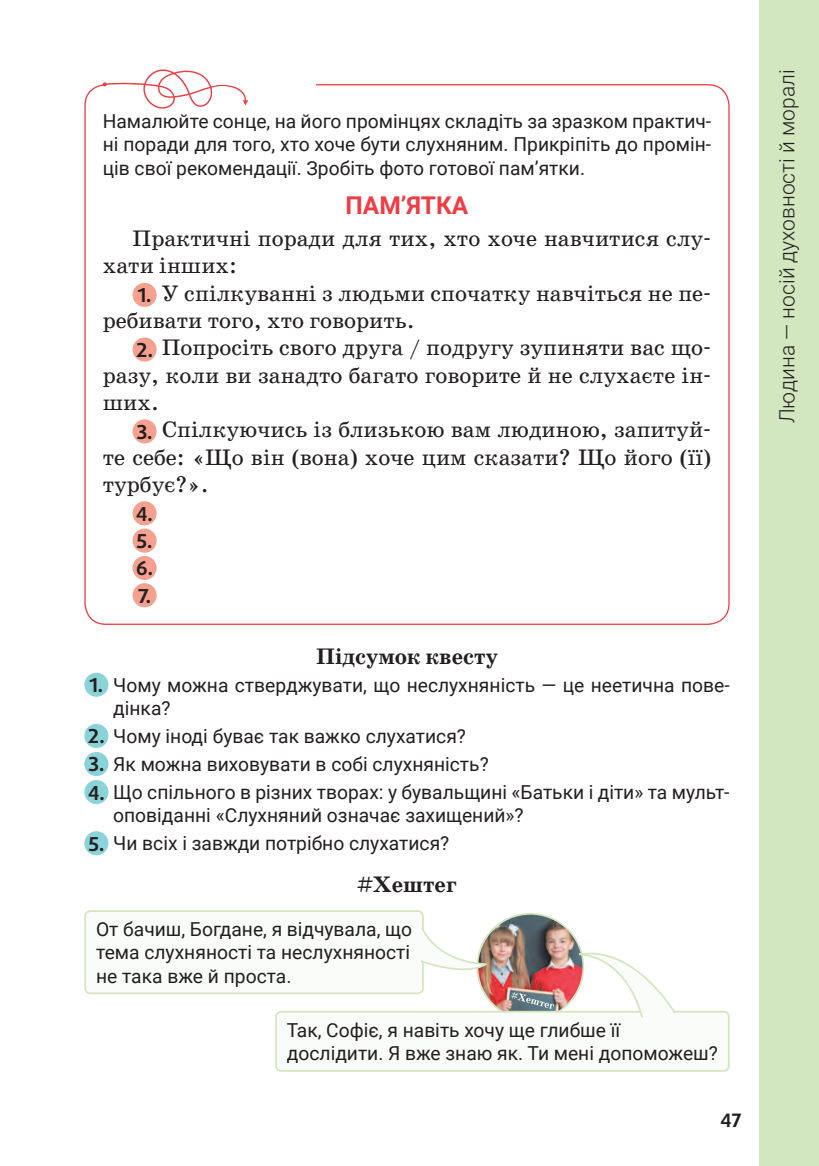
<style>
.page{position:relative;width:819px;height:1166px;background:#fff}
.page>*{position:absolute;margin:0;border:0;box-sizing:border-box;transform-origin:0 0}
.Рубрика{font:700 24.5px "Roboto";color:#ee3d44}
.Текст{font:22.75px/27.3px "School Book AC";color:#231f20}
.Центр_болд{font:700 22.75px "School Book AC";color:#231f20}
.t1{font:300 21px "Roboto";color:#231f20}
.Діти_говорять{font:19.25px/23.1px "Roboto";color:#231f20;text-align:justify}
._1_2_3{font:19.25px/23.1px "Roboto";color:#231f20}
.t2{font:700 19.25px "Daxline Pro";color:#231f20}
.s1{font-family:"Daxline Pro";font-weight:700}
</style>
<div class="page">
<div style="left:759px;top:0;width:60px;height:1166px;background:#d2e7bf"></div>
<div style="left:132px;top:283px;width:25px;height:24px;background:#f6a08f;border-radius:50%"></div>
<div style="left:132px;top:337px;width:25px;height:24px;background:#f6a08f;border-radius:50%"></div>
<div style="left:132px;top:419px;width:25px;height:24px;background:#f6a08f;border-radius:50%"></div>
<div style="left:132px;top:501px;width:25px;height:24px;background:#f6a08f;border-radius:50%"></div>
<div style="left:132px;top:529px;width:25px;height:24px;background:#f6a08f;border-radius:50%"></div>
<div style="left:132px;top:556px;width:25px;height:24px;background:#f6a08f;border-radius:50%"></div>
<div style="left:132px;top:583px;width:25px;height:24px;background:#f6a08f;border-radius:50%"></div>
<svg style="left:103px;top:69px;width:145px;height:40px"></svg>
<div style="left:84px;top:673px;width:24px;height:24px;background:#8ad3d8;border-radius:50%"></div>
<div style="left:84px;top:724px;width:24px;height:24px;background:#8ad3d8;border-radius:50%"></div>
<div style="left:84px;top:752px;width:24px;height:24px;background:#8ad3d8;border-radius:50%"></div>
<div style="left:84px;top:780px;width:24px;height:24px;background:#8ad3d8;border-radius:50%"></div>
<div style="left:84px;top:831px;width:24px;height:24px;background:#8ad3d8;border-radius:50%"></div>
<img style="left:477px;top:914px;width:106px;height:106px;border-radius:53px">
<svg style="left:511px;top:992px;width:43px;height:17px"></svg>
<div style="left:85px;top:911px;width:338px;height:82px;background:#f9fcf8;border-radius:5px"></div>
<div style="left:84px;top:910px;width:340px;height:84px;border:2px solid #d2e7bf;border-radius:5px"></div>
<div style="left:276px;top:1011px;width:452px;height:60px;background:#f9fcf8;border-radius:5px"></div>
<div style="left:275px;top:1011px;width:454px;height:60px;border:2px solid #d2e7bf;border-radius:5px"></div>
<svg style="left:420px;top:926px;width:68px;height:51px"></svg>
<svg style="left:577px;top:945px;width:99px;height:73px"></svg>
<p class="Діти_говорять" style="left:103px;top:109px;width:610px">Намалюйте сонце, на його промінцях складіть за зразком практич&shy;ні поради для того, хто хоче бути слухняним. Прикріпіть до промін&shy;ців свої рекомендації. Зробіть фото готової пам’ятки.</p>
<p class="Рубрика" style="left:345px;top:188px;width:124px">ПАМ’ЯТКА</p>
<p class="Текст" style="left:103px;top:225px;width:610px;text-indent:30px">Практичні поради для тих, хто хоче навчитися слу&shy;хати інших:</p>
<p class="t2" style="left:138px;top:283px;width:15px">1.</p>
<p class="Текст" style="left:103px;top:280px;width:610px;text-indent:59px">У спілкуванні з людьми спочатку навчіться не пе&shy;ребивати того, хто говорить.</p>
<p class="t2" style="left:136px;top:337px;width:18px">2.</p>
<p class="Текст" style="left:103px;top:334px;width:610px;text-align:justify;text-indent:59px">Попросіть свого друга / подругу зупиняти вас що&shy;разу, коли ви занадто багато говорите й не слухаєте ін&shy;ших.</p>
<p class="t2" style="left:137px;top:419px;width:17px">3.</p>
<p class="Текст" style="left:103px;top:416px;width:610px;text-align:justify;text-indent:59px">Спілкуючись із близькою вам людиною, запитуй&shy;те себе: «Що він (вона) хоче цим сказати? Що його (її) турбує?».</p>
<p class="t2" style="left:136px;top:501px;width:18px">4.</p>
<p class="t2" style="left:137px;top:528px;width:17px">5.</p>
<p class="t2" style="left:136px;top:556px;width:18px">6.</p>
<p class="t2" style="left:138px;top:583px;width:15px">7.</p>
<p class="Центр_болд" style="left:316px;top:644px;width:183px">Підсумок квесту</p>
<p class="t2" style="left:90px;top:672px;width:15px">1.</p>
<p class="_1_2_3" style="left:113px;top:673px;width:618px">Чому можна стверджувати, що неслухняність — це неетична пове&shy;дінка?</p>
<p class="Діти_говорять" style="left:88px;top:724px;width:379px"><span class="s1">2.</span> Чому іноді буває так важко слухатися?</p>
<p class="t2" style="left:88px;top:752px;width:17px">3.</p>
<p class="_1_2_3" style="left:113px;top:752px;width:377px">Як можна виховувати в собі слухняність?</p>
<p class="Діти_говорять" style="left:88px;top:780px;width:642px"><span class="s1">4.</span> Що спільного в різних творах: у бувальщині «Батьки і діти» та мульт-</p>
<p class="_1_2_3" style="left:113px;top:803px;width:412px">оповіданні «Слухняний означає захищений»?</p>
<p class="t2" style="left:88px;top:831px;width:17px">5.</p>
<p class="_1_2_3" style="left:113px;top:831px;width:337px">Чи всіх і завжди потрібно слухатися?</p>
<p class="Центр_болд" style="left:357px;top:871px;width:101px">#Хештег</p>
<p class="Діти_говорять" style="left:96px;top:917px;width:317px">От бачиш, Богдане, я відчувала, що тема слухняності та неслухняності не така вже й проста.</p>
<p class="Діти_говорять" style="left:287px;top:1018px;width:432px">Так, Софіє, я навіть хочу ще глибше її дослідити. Я вже знаю як. Ти мені допоможеш?</p>
<p class="t2" style="left:720px;top:1104px;width:23px">47</p>
<p class="t1" style="left:772px;top:423px;width:355px;rotate:-90deg">Людина — носій духовності й моралі</p>
</div>
